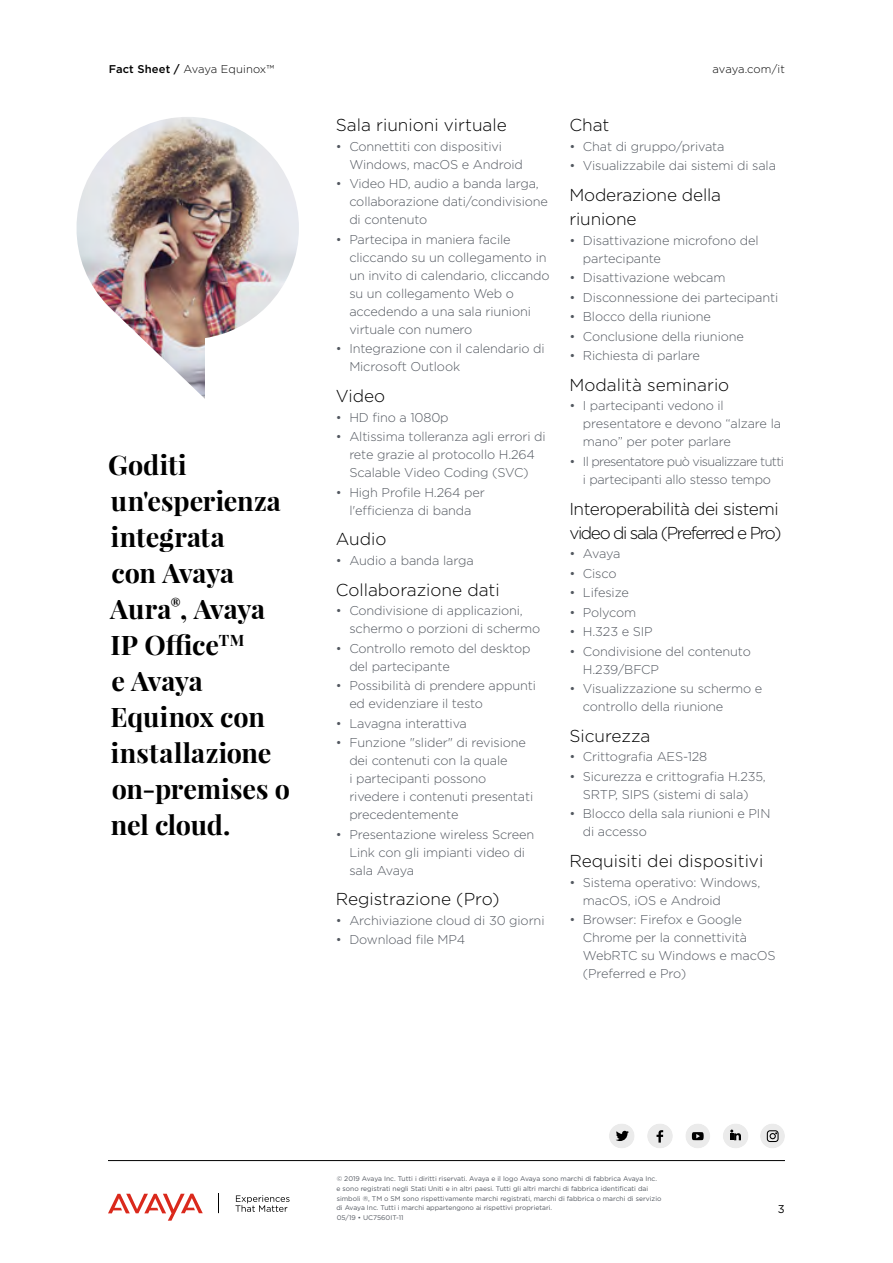
<style>
.page{position:relative;width:893px;height:1263px;background:#fff}
.page>*{position:absolute;margin:0;border:0;box-sizing:border-box;transform-origin:0 0}
.t1{font:700 27px/36px "Playfair Display";letter-spacing:-.005em;color:#000}
.t2{font:300 17.25px/24px "Gotham";color:#000}
.t3{font:300 17.25px/24px "Gotham";letter-spacing:-.045em;color:#000}
.t4{font:300 12.75px/18px "Gotham";letter-spacing:-.01em;color:#535860}
.t5{font:300 12.75px/18px "Gotham";letter-spacing:-.05em;color:#535860;text-align:center}
.t6{font:300 11.25px "Gotham";letter-spacing:-.01em;color:#000}
.t7{font:11.25px "Gotham";color:#000}
.t8{font:6.75px/9.8px "Gotham";color:#535860}
.s1{font-weight:500}
</style>
<div class="page">
<img style="left:76px;top:117px;width:223px;height:282px">
<hr style="left:108px;top:1160px;width:677px;height:1px;background:#000">
<div style="left:760px;top:1123px;width:25px;height:25px;background:#ebebeb;border-radius:50%"></div>
<svg style="left:767px;top:1130px;width:12px;height:12px"></svg>
<div style="left:609px;top:1123px;width:26px;height:25px;background:#ebebeb;border-radius:50%"></div>
<svg style="left:616px;top:1131px;width:13px;height:10px"></svg>
<div style="left:647px;top:1123px;width:26px;height:25px;background:#ebebeb;border-radius:50%"></div>
<svg style="left:656px;top:1130px;width:7px;height:12px"></svg>
<div style="left:723px;top:1123px;width:25px;height:25px;background:#ebebeb;border-radius:50%"></div>
<svg style="left:730px;top:1129px;width:11px;height:11px"></svg>
<div style="left:685px;top:1123px;width:25px;height:25px;background:#ebebeb;border-radius:50%"></div>
<svg style="left:692px;top:1132px;width:12px;height:8px"></svg>
<svg style="left:108px;top:1193px;width:95px;height:28px"></svg>
<svg style="left:235px;top:1195px;width:55px;height:17px"></svg>
<svg style="left:218px;top:1193px;width:1px;height:20px"></svg>
<p class="t6" style="left:109px;top:63px;width:167px"><span class="s1">Fact Sheet /</span> Avaya Equinox™</p>
<p class="t6" style="left:713px;top:63px;width:74px">avaya.com/it</p>
<h1 class="t1" style="left:108px;top:446px;width:184px">Goditi un'esperienza integrata<br>con Avaya<br>Aura<sup>®</sup>, Avaya<br>IP Office<sup>TM<br></sup>e Avaya<br>Equinox con installazione on-premises o nel cloud.</h1>
<h2 class="t2" style="left:336px;top:113px;width:173px">Sala riunioni virtuale</h2>
<p class="t4" style="left:349px;top:137px;width:175px;text-indent:-14px">• Connettiti con dispositivi<br>Windows, macOS e Android</p>
<p class="t4" style="left:349px;top:175px;width:200px;text-indent:-14px">• Video HD, audio a banda larga, collaborazione dati/condivisione di contenuto</p>
<p class="t4" style="left:349px;top:230px;width:202px;text-indent:-14px">• Partecipa in maniera facile cliccando su un collegamento in un invito di calendario, cliccando su un collegamento Web o accedendo a una sala riunioni virtuale con numero</p>
<p class="t4" style="left:349px;top:340px;width:197px;text-indent:-14px">• Integrazione con il calendario di<br>Microsoft Outlook</p>
<h2 class="t2" style="left:336px;top:384px;width:51px">Video</h2>
<p class="t4" style="left:336px;top:408px;width:114px">• HD fino a 1080p</p>
<p class="t4" style="left:336px;top:427px;width:211px;text-align:center">• Altissima tolleranza agli errori di rete grazie al protocollo H.264<br>Scalable Video Coding (SVC)</p>
<p class="t4" style="left:336px;top:483px;width:151px;text-align:center">• High Profile H.264 per l'efficienza di banda</p>
<h2 class="t2" style="left:336px;top:527px;width:52px">Audio</h2>
<p class="t4" style="left:336px;top:551px;width:139px">• Audio a banda larga</p>
<h2 class="t2" style="left:336px;top:577px;width:165px">Collaborazione dati</h2>
<p class="t4" style="left:349px;top:601px;width:192px;text-indent:-14px">• Condivisione di applicazioni, schermo o porzioni di schermo</p>
<p class="t4" style="left:349px;top:639px;width:183px;text-indent:-14px">• Controllo remoto del desktop del partecipante</p>
<p class="t4" style="left:349px;top:676px;width:188px;text-indent:-14px">• Possibilità di prendere appunti ed evidenziare il testo</p>
<p class="t4" style="left:336px;top:714px;width:133px">• Lavagna interattiva</p>
<p class="t4" style="left:349px;top:733px;width:185px;text-indent:-14px">• Funzione "slider" di revisione dei contenuti con la quale<br>i partecipanti possono rivedere i contenuti presentati precedentemente</p>
<p class="t4" style="left:349px;top:825px;width:186px;text-indent:-14px">• Presentazione wireless Screen<br>Link con gli impianti video di sala Avaya</p>
<h2 class="t2" style="left:336px;top:887px;width:165px">Registrazione (Pro)</h2>
<p class="t4" style="left:336px;top:911px;width:210px">• Archiviazione cloud di 30 giorni</p>
<p class="t4" style="left:336px;top:931px;width:131px">• Download file MP4</p>
<h2 class="t2" style="left:569px;top:113px;width:42px">Chat</h2>
<p class="t4" style="left:569px;top:137px;width:157px">• Chat di gruppo/privata</p>
<p class="t4" style="left:569px;top:157px;width:208px">• Visualizzabile dai sistemi di sala</p>
<h2 class="t2" style="left:569px;top:183px;width:153px">Moderazione della riunione</h2>
<p class="t4" style="left:583px;top:231px;width:177px;text-indent:-14px">• Disattivazione microfono del partecipante</p>
<p class="t4" style="left:569px;top:268px;width:158px">• Disattivazione webcam</p>
<p class="t4" style="left:569px;top:288px;width:210px">• Disconnessione dei partecipanti</p>
<p class="t4" style="left:569px;top:307px;width:143px">• Blocco della riunione</p>
<p class="t4" style="left:569px;top:327px;width:176px">• Conclusione della riunione</p>
<p class="t4" style="left:569px;top:346px;width:132px">• Richiesta di parlare</p>
<h2 class="t2" style="left:569px;top:372px;width:161px">Modalità seminario</h2>
<p class="t4" style="left:583px;top:397px;width:200px;text-indent:-14px">• I partecipanti vedono il presentatore e devono “alzare la mano” per poter parlare</p>
<p class="t5" style="left:569px;top:452px;width:216px">• Il presentatore può visualizzare tutti i partecipanti allo stesso tempo</p>
<h2 class="t3" style="left:569px;top:496px;width:214px">Interoperabilità dei sistemi video di sala (Preferred e Pro)</h2>
<p class="t4" style="left:569px;top:544px;width:52px">• Avaya</p>
<p class="t4" style="left:569px;top:564px;width:49px">• Cisco</p>
<p class="t4" style="left:569px;top:583px;width:61px">• Lifesize</p>
<p class="t4" style="left:569px;top:603px;width:69px">• Polycom</p>
<p class="t4" style="left:569px;top:622px;width:85px">• H.323 e SIP</p>
<p class="t4" style="left:583px;top:642px;width:169px;text-indent:-14px">• Condivisione del contenuto<br>H.239/BFCP</p>
<p class="t4" style="left:583px;top:679px;width:181px;text-indent:-14px">• Visualizzazione su schermo e controllo della riunione</p>
<h2 class="t2" style="left:569px;top:723px;width:83px">Sicurezza</h2>
<p class="t4" style="left:569px;top:748px;width:139px">• Crittografia AES-128</p>
<p class="t4" style="left:569px;top:767px;width:198px;text-align:center">• Sicurezza e crittografia H.235,<br>SRTP, SIPS (sistemi di sala)</p>
<p class="t4" style="left:583px;top:805px;width:189px;text-indent:-14px">• Blocco della sala riunioni e PIN di accesso</p>
<h2 class="t2" style="left:569px;top:849px;width:195px">Requisiti dei dispositivi</h2>
<p class="t4" style="left:583px;top:873px;width:179px;text-indent:-14px">• Sistema operativo: Windows, macOS, iOS e Android</p>
<p class="t4" style="left:583px;top:910px;width:194px;text-indent:-14px">• Browser: Firefox e Google<br>Chrome per la connettività<br>WebRTC su Windows e macOS (Preferred e Pro)</p>
<p class="t8" style="left:336px;top:1174px;width:327px">© 2019 Avaya Inc. Tutti i diritti riservati. Avaya e il logo Avaya sono marchi di fabbrica Avaya Inc. e sono registrati negli Stati Uniti e in altri paesi. Tutti gli altri marchi di fabbrica identificati dai simboli ®, TM o SM sono rispettivamente marchi registrati, marchi di fabbrica o marchi di servizio di Avaya Inc. Tutti i marchi appartengono ai rispettivi proprietari.<br>05/19 • UC7560IT-11</p>
<p class="t7" style="left:778px;top:1203px;width:8px">3</p>
</div>
